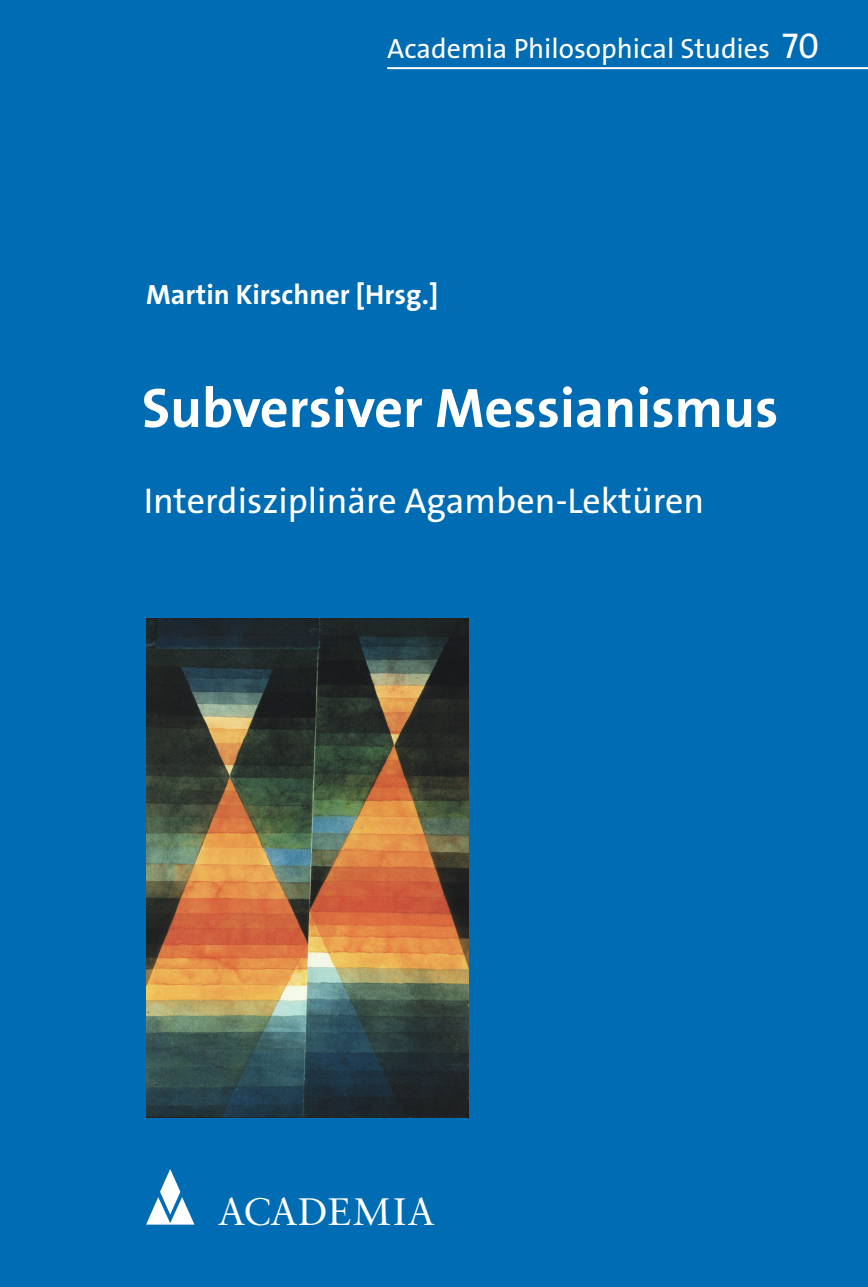
<style>
.page{position:relative;width:868px;height:1287px;background:#fff}
.page>*{position:absolute;margin:0;border:0;box-sizing:border-box;transform-origin:0 0}
.t1{font:700 56px "The Sans Os F";color:#fff}
.t2{font:38.2px "Sabon LT Std";letter-spacing:.01em;color:#fff}
.t3{font:36px "The Sans Os F";color:#fff}
.t4{font:28px "The Sans Os F";color:#fff}
.t5{font:700 28px "The Sans Os F";color:#fff}
.s1{font-size:36px}
</style>
<div class="page">
<div style="left:0;top:0;width:867px;height:1287px;background:#006cb3"></div>
<svg style="left:146px;top:1169px;width:48px;height:56px"></svg>
<hr style="left:387px;top:67px;width:480px;height:2px;background:#fff">
<img style="left:147px;top:618px;width:321px;height:499px">
<p class="t4" style="left:387px;top:30px;width:433px">Academia Philosophical Studies <span class="s1">70</span></p>
<p class="t5" style="left:146px;top:277px;width:293px">Martin Kirschner [Hrsg.]</p>
<h1 class="t1" style="left:142px;top:372px;width:638px">Subversiver Messianismus</h1>
<p class="t3" style="left:144px;top:478px;width:561px">Interdisziplinäre Agamben-Lektüren</p>
<p class="t2" style="left:218px;top:1189px;width:219px">ACADEMIA</p>
</div>
